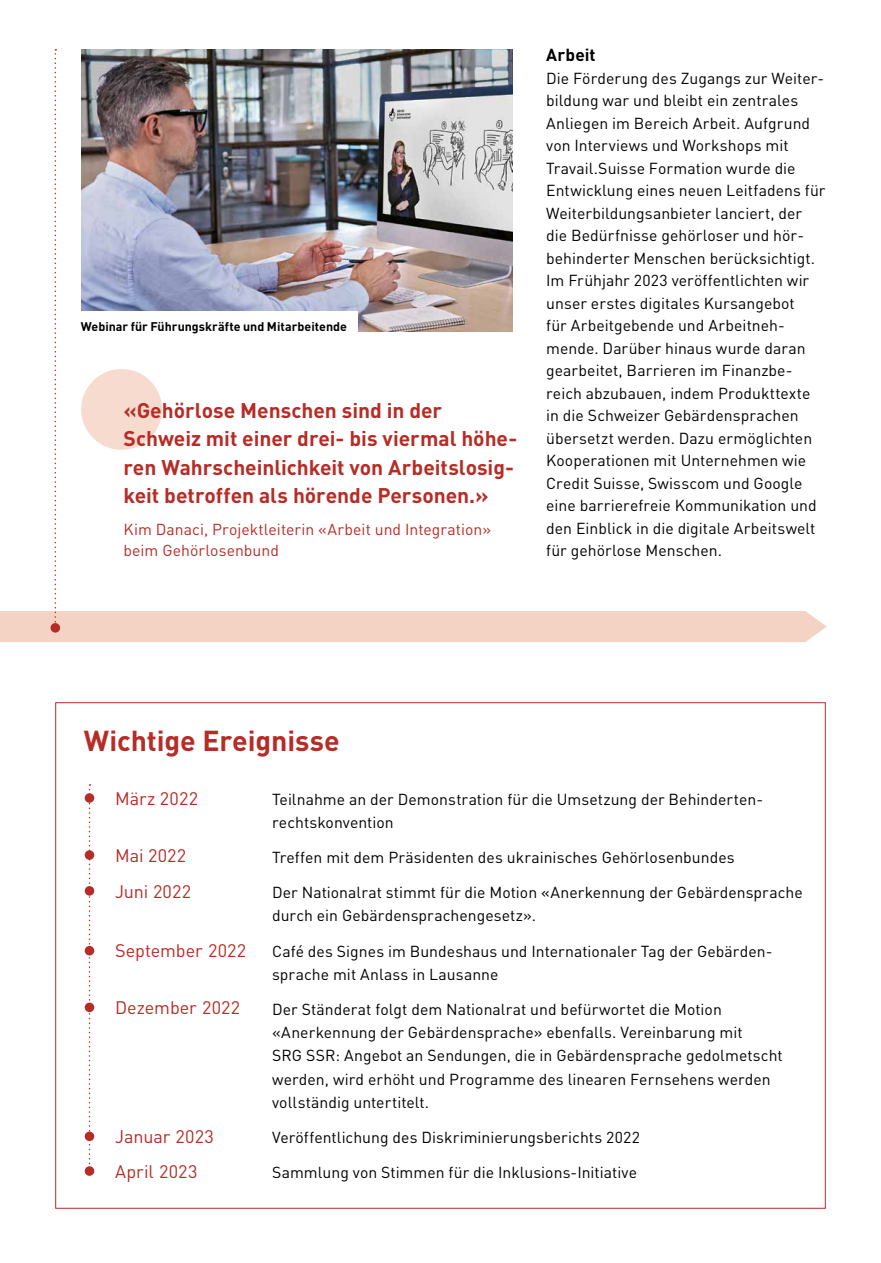
<style>
.page{position:relative;width:881px;height:1263px;background:#fff}
.page>*{position:absolute;margin:0;border:0;box-sizing:border-box;transform-origin:0 0}
.t1{font:700 28.5px "DINOT";letter-spacing:-.005em;color:#b62c27}
.t2{font:700 21px/28.5px "DINOT";color:#b62c27}
.t3{font:18px/35.8px "DINOT";color:#b62c27}
.t4{font:700 17.25px "DINOT";letter-spacing:.005em;color:#000}
.t5{font:15.75px/22.5px "DINOT";letter-spacing:.005em;color:#000}
.t6{font:15.75px/21px "DINOT";letter-spacing:.005em;color:#b62c27}
.t7{font:700 12.45px "DINOT";color:#000}
</style>
<div class="page">
<svg style="left:89px;top:784px;width:1px;height:381px"></svg>
<svg style="left:0;top:49px;width:826px;height:593px"></svg>
<div style="left:50px;top:623px;width:10px;height:10px;background:#b62c27;border-radius:50%"></div>
<div style="left:85px;top:793px;width:9px;height:10px;background:#b62c27;border-radius:50%"></div>
<div style="left:85px;top:850px;width:9px;height:10px;background:#b62c27;border-radius:50%"></div>
<div style="left:85px;top:886px;width:9px;height:10px;background:#b62c27;border-radius:50%"></div>
<div style="left:85px;top:946px;width:9px;height:9px;background:#b62c27;border-radius:50%"></div>
<div style="left:85px;top:1131px;width:9px;height:10px;background:#b62c27;border-radius:50%"></div>
<div style="left:85px;top:1166px;width:9px;height:10px;background:#b62c27;border-radius:50%"></div>
<div style="left:85px;top:1002px;width:9px;height:10px;background:#b62c27;border-radius:50%"></div>
<div style="left:81px;top:369px;width:81px;height:81px;background:#f7dbcf;border-radius:50%"></div>
<img style="left:82px;top:50px;width:430px;height:281px">
<div style="left:70px;top:312px;width:287px;height:30px;background:#fff"></div>
<p class="t7" style="left:81px;top:318px;width:268px">Webinar für Führungskräfte und Mitarbeitende</p>
<h2 class="t2" style="left:123px;top:395px;width:395px">«Gehörlose Menschen sind in der Schweiz mit einer drei- bis viermal höhe&shy;ren Wahrscheinlichkeit von Arbeitslosig&shy;keit betroffen als hörende Personen.»</h2>
<p class="t6" style="left:123px;top:518px;width:369px">Kim Danaci, Projektleiterin «Arbeit und Integration» beim Gehörlosenbund</p>
<p class="t4" style="left:546px;top:43px;width:51px">Arbeit</p>
<p class="t5" style="left:546px;top:66px;width:281px">Die Förderung des Zugangs zur Weiter&shy;bildung war und bleibt ein zentrales Anliegen im Bereich Arbeit. Aufgrund von Interviews und Workshops mit Travail.Suisse Formation wurde die Entwicklung eines neuen Leitfadens für Weiterbildungsanbieter lanciert, der die Bedürfnisse gehörloser und hör&shy;behinderter Menschen berücksichtigt.<br>Im Frühjahr 2023 veröffentlichten wir unser erstes digitales Kursangebot<br>für Arbeitgebende und Arbeitneh&shy;mende. Darüber hinaus wurde daran gearbeitet, Barrieren im Finanzbe&shy;reich abzubauen, indem Produkttexte in die Schweizer Gebärdensprachen übersetzt werden. Dazu ermöglichten Kooperationen mit Unternehmen wie Credit Suisse, Swisscom und Google eine barrierefreie Kommunikation und den Einblick in die digitale Arbeitswelt für gehörlose Menschen.</p>
<h1 class="t1" style="left:84px;top:721px;width:257px">Wichtige Ereignisse</h1>
<p class="t3" style="left:115px;top:779px;width:84px">März 2022</p>
<p class="t5" style="left:272px;top:787px;width:492px;line-height:23.2px">Teilnahme an der Demonstration für die Umsetzung der Behinderten&shy;rechtskonvention</p>
<p class="t5" style="left:272px;top:845px;width:464px">Treffen mit dem Präsidenten des ukrainisches Gehörlosenbundes</p>
<p class="t5" style="left:272px;top:880px;width:532px;line-height:23.2px">Der Nationalrat stimmt für die Motion «Anerkennung der Gebärdensprache durch ein Gebärdensprachengesetz».</p>
<p class="t5" style="left:272px;top:939px;width:501px;line-height:23.2px">Café des Signes im Bundeshaus und Internationaler Tag der Gebärden&shy;sprache mit Anlass in Lausanne</p>
<p class="t5" style="left:272px;top:997px;width:512px;line-height:23.2px">Der Ständerat folgt dem Nationalrat und befürwortet die Motion «Anerkennung der Gebärdensprache» ebenfalls. Vereinbarung mit<br>SRG SSR: Angebot an Sendungen, die in Gebärdensprache gedolmetscht werden, wird erhöht und Programme des linearen Fernsehens werden vollständig untertitelt.</p>
<p class="t5" style="left:272px;top:1125px;width:369px">Veröffentlichung des Diskriminierungsberichts 2022</p>
<p class="t5" style="left:272px;top:1161px;width:366px">Sammlung von Stimmen für die Inklusions-Initiative</p>
<p class="t3" style="left:115px;top:837px;width:78px">Mai 2022<br>Juni 2022</p>
<p class="t3" style="left:115px;top:932px;width:133px">September 2022</p>
<p class="t3" style="left:115px;top:989px;width:127px">Dezember 2022</p>
<p class="t3" style="left:115px;top:1118px;width:100px;line-height:35.2px">Januar 2023<br>April 2023</p>
</div>
